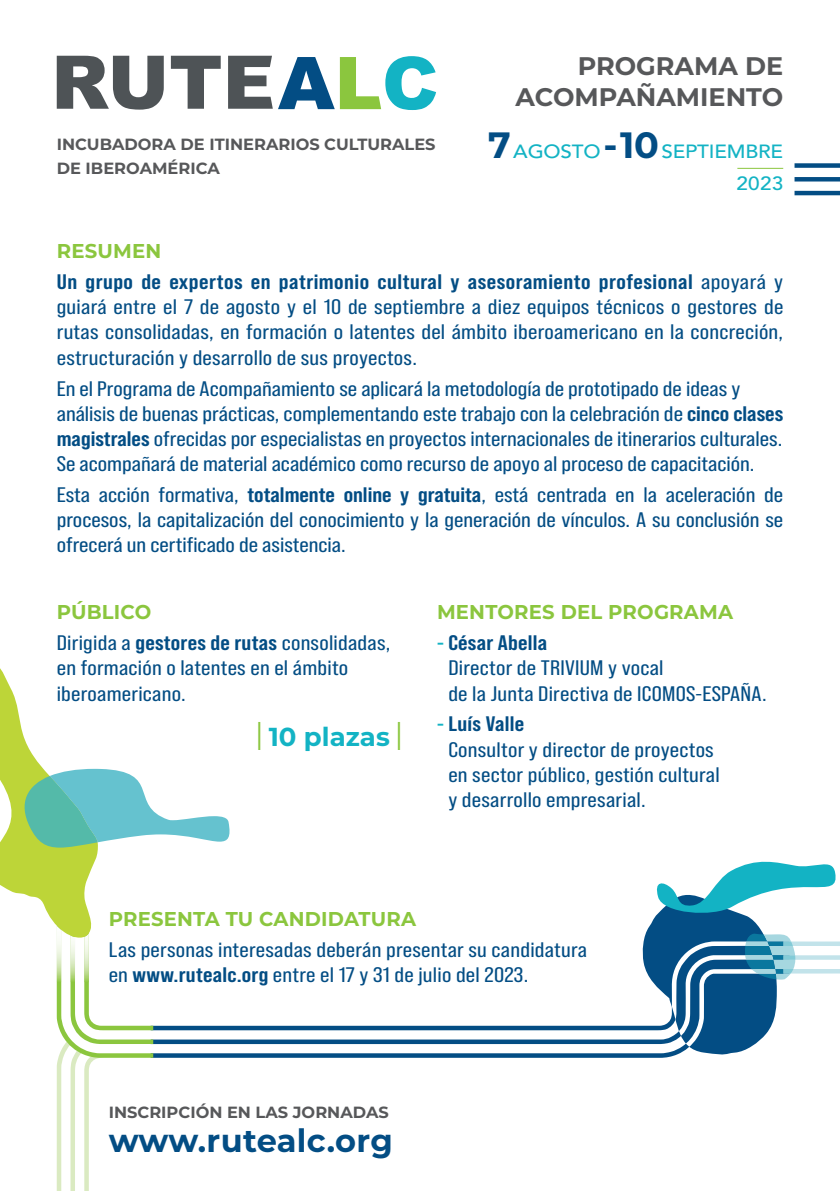
<style>
.page{position:relative;width:840px;height:1191px;background:#fff}
.page>*{position:absolute;margin:0;border:0;box-sizing:border-box;transform-origin:0 0}
.t1{font:700 32px "Montserrat";letter-spacing:.005em;color:#034d84}
.t2{font:700 26px "Montserrat";color:#13b3c4}
.t3{font:700 25.4px/30.6px "Montserrat";color:#57585a;text-align:right}
.t4{font:21px/25.2px "Bebas Neue Pro";color:#034d84;scale:1.2 1}
.t5{font:700 20px "Montserrat";letter-spacing:.01em;color:#8bc63e}
.t6{font:500 19px "Avenir LT Std";letter-spacing:-.01em;color:#13b3c4;scale:1.09 1}
.t7{font:700 16.2px/24px "Montserrat";color:#57585a}
.s1{font-family:"Montserrat";font-weight:700;font-size:36.6px;color:#034d84}
.s2{font-weight:700}
.s3{font-weight:400;font-size:40px;color:#8bc63e}
.s4{font-weight:700;color:#13b3c4}
</style>
<div class="page">
<svg style="left:340px;top:56px;width:96px;height:54px"></svg>
<svg style="left:57px;top:56px;width:107px;height:54px"></svg>
<svg style="left:171px;top:56px;width:49px;height:53px"></svg>
<svg style="left:228px;top:56px;width:106px;height:53px"></svg>
<svg style="left:231px;top:1025px;width:410px;height:32px"></svg>
<svg style="left:794px;top:163px;width:45px;height:32px"></svg>
<hr style="left:737px;top:168px;width:45px;height:1px;background:#8bc63e">
<svg style="left:641px;top:861px;width:198px;height:197px"></svg>
<svg style="left:0;top:668px;width:231px;height:523px"></svg>
<p class="t7" style="left:57px;top:132px;width:380px">INCUBADORA DE ITINERARIOS CULTURALES<br>DE IBEROAMÉRICA</p>
<p class="t3" style="left:515px;top:50px;width:269px">PROGRAMA DE<br>ACOMPAÑAMIENTO</p>
<p class="t6" style="left:488px;top:140px;width:272px"><span class="s1">7</span>AGOSTO<span class="s1">-10</span>SEPTIEMBRE</p>
<p class="t6" style="left:736px;top:172px;width:44px">2023</p>
<p class="t5" style="left:57px;top:237px;width:106px">RESUMEN</p>
<p class="t4" style="left:57px;top:269px;width:606px;text-align:justify"><span class="s2">Un grupo de expertos en patrimonio cultural y asesoramiento profesional</span> apoyará y guiará entre el 7 de agosto y el 10 de septiembre a diez equipos técnicos o gestores de rutas consolidadas, en formación o latentes del ámbito iberoamericano en la concreción, estructuración y desarrollo de sus proyectos.</p>
<p class="t4" style="left:57px;top:375px;width:606px">En el Programa de Acompañamiento se aplicará la metodología de prototipado de ideas y análisis de buenas prácticas, complementando este trabajo con la celebración de <span class="s2">cinco clases magistrales</span> ofrecidas por especialistas en proyectos internacionales de itinerarios culturales.<br>Se acompañará de material académico como recurso de apoyo al proceso de capacitación.</p>
<p class="t4" style="left:57px;top:482px;width:606px;text-align:justify">Esta acción formativa, <span class="s2">totalmente online y gratuita</span>, está centrada en la aceleración de procesos, la capitalización del conocimiento y la generación de vínculos. A su conclusión se ofrecerá un certificado de asistencia.</p>
<p class="t5" style="left:57px;top:597px;width:96px">PÚBLICO</p>
<p class="t4" style="left:57px;top:630px;width:279px">Dirigida a <span class="s2">gestores de rutas</span> consolidadas, en formación o latentes en el ámbito iberoamericano.</p>
<p class="t2" style="left:255px;top:718px;width:149px"><span class="s3">I</span> 10 plazas <span class="s3">I</span></p>
<p class="t5" style="left:437px;top:597px;width:297px">MENTORES DEL PROGRAMA</p>
<p class="t4" style="left:448px;top:630px;width:266px;text-indent:-11px"><span class="s4">-</span> <span class="s2">César Abella<br></span>Director de TRIVIUM y vocal<br>de la Junta Directiva de ICOMOS-ESPAÑA.</p>
<p class="t4" style="left:448px;top:711px;width:227px;text-indent:-11px"><span class="s4">-</span> <span class="s2">Luís Valle<br></span>Consultor y director de proyectos en sector público, gestión cultural y desarrollo empresarial.</p>
<p class="t5" style="left:109px;top:904px;width:308px">PRESENTA TU CANDIDATURA</p>
<p class="t4" style="left:109px;top:937px;width:400px">Las personas interesadas deberán presentar su candidatura en <span class="s2">www.rutealc.org</span> entre el 17 y 31 de julio del 2023.</p>
<p class="t7" style="left:109px;top:1099px;width:281px">INSCRIPCIÓN EN LAS JORNADAS</p>
<h1 class="t1" style="left:109px;top:1117px;width:285px">www.rutealc.org</h1>
</div>
